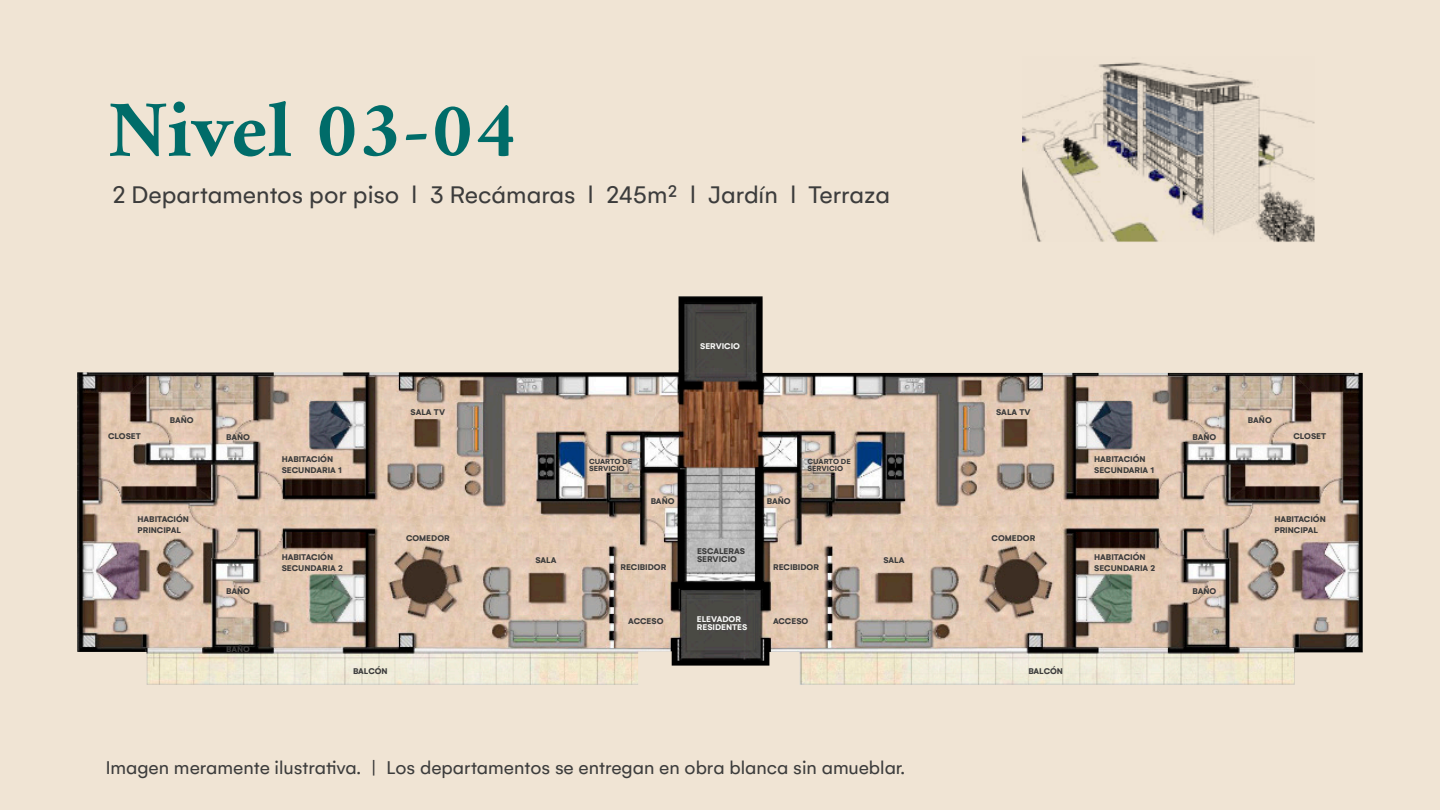
<style>
.page{position:relative;width:1440px;height:810px;background:#f0e4d4}
.page>*{position:absolute;margin:0;border:0;box-sizing:border-box;transform-origin:0 0}
.t1{font:700 80.7px "Amiri";letter-spacing:-.005em;color:#006c69}
.t2{font:26px "Gelion";color:#3c3c3c}
.t3{font:20px "Gelion";color:#3c3c3c}
.t4{font:700 9px/11px "Gelion";color:#3c3c3c}
.t5{font:700 9px/7.8px "Gelion";color:#f6f6f4}
.t6{font:700 8px/6.9px "Gelion";color:#3c3c3c}
</style>
<div class="page">
<img style="left:1022px;top:62px;width:293px;height:180px">
<img style="left:77px;top:296px;width:1286px;height:389px">
<h1 class="t1" style="left:108px;top:81px;width:411px">Nivel 03-04</h1>
<h2 class="t2" style="left:112px;top:179px;width:779px">2 Departamentos por piso l 3 Recámaras l 245m² l Jardín l Terraza</h2>
<p class="t4" style="left:108px;top:430px;width:34px">CLOSET</p>
<p class="t4" style="left:170px;top:415px;width:25px">BAÑO</p>
<p class="t4" style="left:138px;top:513px;width:53px">HABITACIÓN<br>PRINCIPAL</p>
<p class="t4" style="left:226px;top:431px;width:25px">BAÑO</p>
<p class="t4" style="left:226px;top:585px;width:25px">BAÑO</p>
<p class="t4" style="left:226px;top:644px;width:25px">BAÑO</p>
<p class="t5" style="left:700px;top:342px;width:41px">SERVICIO</p>
<p class="t4" style="left:282px;top:453px;width:61px">HABITACIÓN<br>SECUNDARIA 1</p>
<p class="t4" style="left:282px;top:551px;width:63px">HABITACIÓN<br>SECUNDARIA 2</p>
<p class="t4" style="left:411px;top:406px;width:36px">SALA TV</p>
<p class="t4" style="left:406px;top:532px;width:45px">COMEDOR</p>
<p class="t6" style="left:589px;top:458px;width:45px">CUARTO DE<br>SERVICIO</p>
<p class="t6" style="left:808px;top:458px;width:45px">CUARTO DE<br>SERVICIO</p>
<p class="t4" style="left:651px;top:496px;width:25px">BAÑO</p>
<p class="t4" style="left:767px;top:496px;width:25px">BAÑO</p>
<p class="t4" style="left:697px;top:547px;width:49px;line-height:7.8px">ESCALERAS<br>SERVICIO</p>
<p class="t4" style="left:535px;top:555px;width:23px">SALA</p>
<p class="t4" style="left:883px;top:555px;width:23px">SALA</p>
<p class="t4" style="left:620px;top:561px;width:47px">RECIBIDOR</p>
<p class="t4" style="left:773px;top:561px;width:47px">RECIBIDOR</p>
<p class="t4" style="left:996px;top:406px;width:36px">SALA TV</p>
<p class="t4" style="left:992px;top:532px;width:45px">COMEDOR</p>
<p class="t5" style="left:697px;top:615px;width:52px">ELEVADOR<br>RESIDENTES</p>
<p class="t4" style="left:628px;top:615px;width:37px">ACCESO</p>
<p class="t4" style="left:773px;top:615px;width:37px">ACCESO</p>
<p class="t4" style="left:353px;top:665px;width:36px">BALCÓN</p>
<p class="t4" style="left:1028px;top:665px;width:36px">BALCÓN</p>
<p class="t4" style="left:1094px;top:453px;width:61px">HABITACIÓN<br>SECUNDARIA 1</p>
<p class="t4" style="left:1094px;top:551px;width:63px">HABITACIÓN<br>SECUNDARIA 2</p>
<h3 class="t3" style="left:106px;top:756px;width:801px">Imagen meramente ilustrativa. | Los departamentos se entregan en obra blanca sin amueblar.</h3>
<p class="t4" style="left:1193px;top:431px;width:25px">BAÑO</p>
<p class="t4" style="left:1193px;top:585px;width:25px">BAÑO</p>
<p class="t4" style="left:1248px;top:415px;width:25px">BAÑO</p>
<p class="t4" style="left:1293px;top:430px;width:34px">CLOSET</p>
<p class="t4" style="left:1274px;top:513px;width:53px">HABITACIÓN<br>PRINCIPAL</p>
</div>
